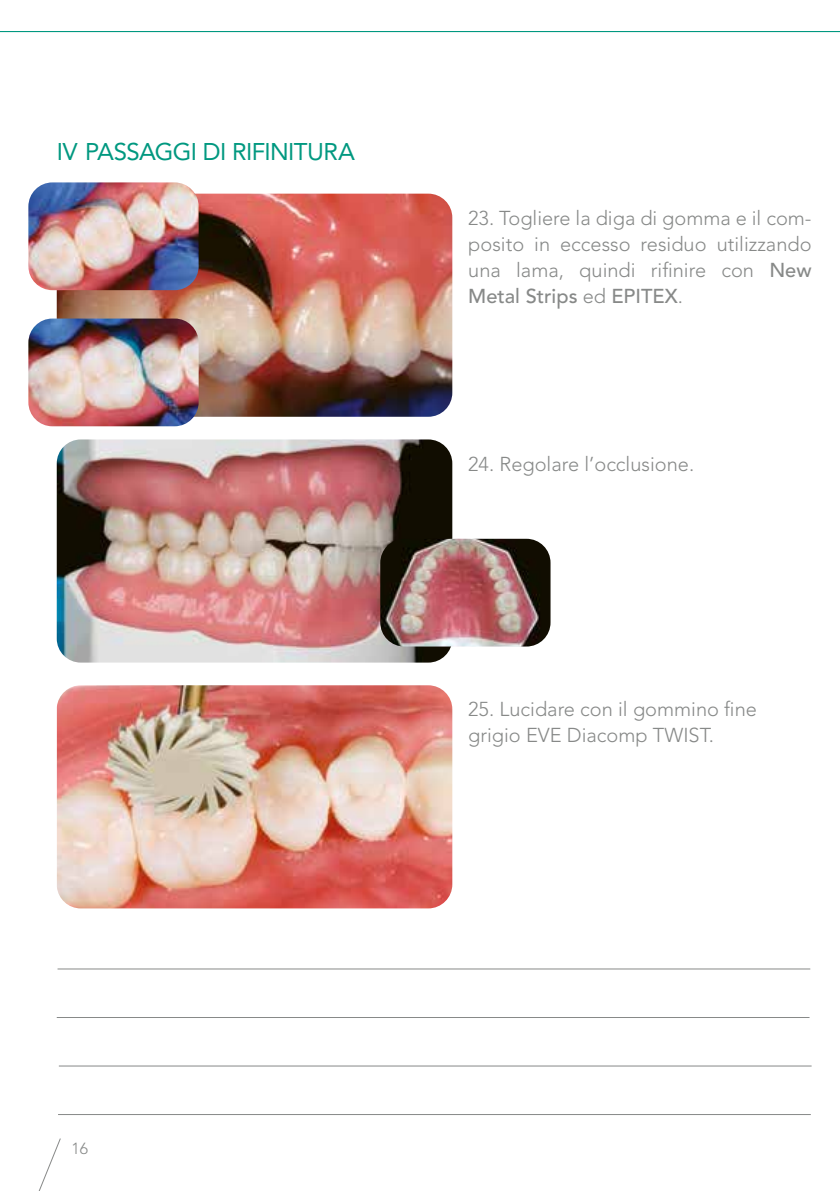
<style>
.page{position:relative;width:840px;height:1191px;background:#fff}
.page>*{position:absolute;margin:0;border:0;box-sizing:border-box;transform-origin:0 0}
.t1{font:24px "Avenir LT Std";letter-spacing:-.025em;color:#009880}
.t2{font:300 20px/26px "Avenir LT Std";color:#878988;text-align:justify}
.t3{font:300 16px "Avenir LT Std";color:#878988}
.s1{font-weight:500}
</style>
<div class="page">
<svg style="left:38px;top:1138px;width:23px;height:53px"></svg>
<img style="left:57px;top:194px;width:395px;height:223px">
<img style="left:57px;top:685px;width:395px;height:223px">
<hr style="left:57px;top:968px;width:752px;height:1px;background:#878988">
<hr style="left:57px;top:1017px;width:752px;height:1px;background:#878988">
<hr style="left:59px;top:1065px;width:752px;height:1px;background:#878988">
<hr style="left:58px;top:1114px;width:752px;height:1px;background:#878988">
<img style="left:57px;top:439px;width:395px;height:223px">
<img style="left:380px;top:539px;width:170px;height:107px">
<img style="left:28px;top:318px;width:170px;height:108px">
<img style="left:28px;top:182px;width:170px;height:108px">
<hr style="left:0;top:31px;width:839px;height:1px;background:#009880">
<p class="t1" style="left:57px;top:138px;width:300px">IV PASSAGGI DI RIFINITURA</p>
<p class="t2" style="left:468px;top:205px;width:345px">23. Togliere la diga di gomma e il com&shy;posito in eccesso residuo utilizzando una lama, quindi rifinire con <span class="s1">New Metal Strips</span> ed <span class="s1">EPITEX</span>.</p>
<p class="t2" style="left:468px;top:451px;width:227px">24. Regolare l’occlusione.</p>
<p class="t2" style="left:468px;top:696px;width:290px">25. Lucidare con il gommino fine grigio EVE Diacomp TWIST.</p>
<p class="t3" style="left:71px;top:1138px;width:18px">16</p>
</div>
